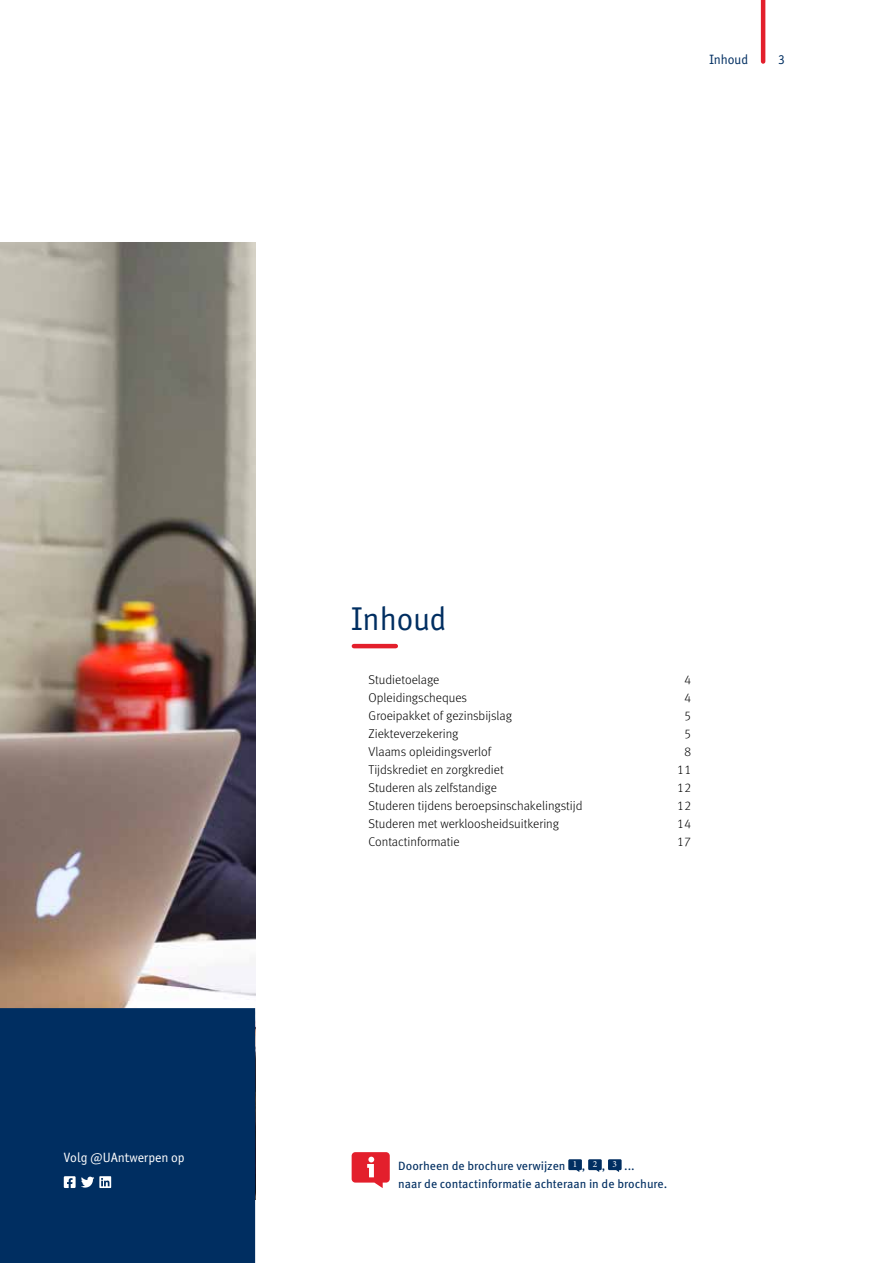
<style>
.page{position:relative;width:893px;height:1263px;background:#fff}
.page>*{position:absolute;margin:0;border:0;box-sizing:border-box;transform-origin:0 0}
.t1{font:33px "Officina Sans ITC Pro";color:#002e61}
.t2{font:13.5px "Officina Sans ITC Pro";color:#fff}
.t3{font:13.5px "Officina Sans ITC Pro";color:#002e61}
.t4{font:300 12.75px "Meta Pro";color:#000}
.t5{font:12px/18px "Meta Pro";color:#002e61}
</style>
<div class="page">
<hr style="left:761px;top:0;width:4px;height:62px;background:#e31f2c">
<img style="left:0;top:242px;width:255px;height:766px">
<div style="left:0;top:1008px;width:255px;height:255px;background:#002e61"></div>
<svg style="left:64px;top:1176px;width:47px;height:12px"></svg>
<svg style="left:352px;top:1152px;width:38px;height:36px"></svg>
<svg style="left:568px;top:1159px;width:14px;height:13px"></svg>
<svg style="left:588px;top:1159px;width:14px;height:13px"></svg>
<svg style="left:608px;top:1159px;width:14px;height:13px"></svg>
<hr style="left:354px;top:644px;width:42px;height:4px;background:#e31f2c">
<p class="t3" style="left:709px;top:51px;width:40px">Inhoud</p>
<p class="t3" style="left:778px;top:51px;width:8px">3</p>
<p class="t2" style="left:64px;top:1149px;width:122px">Volg @UAntwerpen op</p>
<h1 class="t1" style="left:352px;top:599px;width:96px">Inhoud</h1>
<p class="t4" style="left:369px;top:670px;width:72px">Studietoelage</p>
<p class="t4" style="left:684px;top:670px;width:9px">4</p>
<p class="t4" style="left:369px;top:688px;width:100px">Opleidingscheques</p>
<p class="t4" style="left:684px;top:688px;width:9px">4</p>
<p class="t4" style="left:369px;top:706px;width:145px">Groeipakket of gezinsbijslag</p>
<p class="t4" style="left:684px;top:706px;width:9px">5</p>
<p class="t4" style="left:369px;top:724px;width:91px">Ziekteverzekering</p>
<p class="t4" style="left:684px;top:724px;width:9px">5</p>
<p class="t4" style="left:369px;top:742px;width:124px">Vlaams opleidingsverlof</p>
<p class="t4" style="left:684px;top:742px;width:9px">8</p>
<p class="t4" style="left:369px;top:760px;width:137px">Tijdskrediet en zorgkrediet</p>
<p class="t4" style="left:677px;top:760px;width:16px">11</p>
<p class="t4" style="left:369px;top:778px;width:130px">Studeren als zelfstandige</p>
<p class="t4" style="left:677px;top:778px;width:16px">12</p>
<p class="t4" style="left:369px;top:796px;width:215px">Studeren tijdens beroepsinschakelingstijd</p>
<p class="t4" style="left:677px;top:796px;width:16px">12</p>
<p class="t4" style="left:369px;top:814px;width:192px">Studeren met werkloosheidsuitkering</p>
<p class="t4" style="left:677px;top:814px;width:16px">14</p>
<p class="t4" style="left:369px;top:832px;width:93px">Contactinformatie</p>
<p class="t4" style="left:677px;top:832px;width:16px">17</p>
<p class="t5" style="left:398px;top:1156px;width:270px">Doorheen de brochure verwijzen <sup>1</sup> , <sup>2</sup> , <sup>3</sup> ...<br>naar de contactinformatie achteraan in de brochure.</p>
</div>
